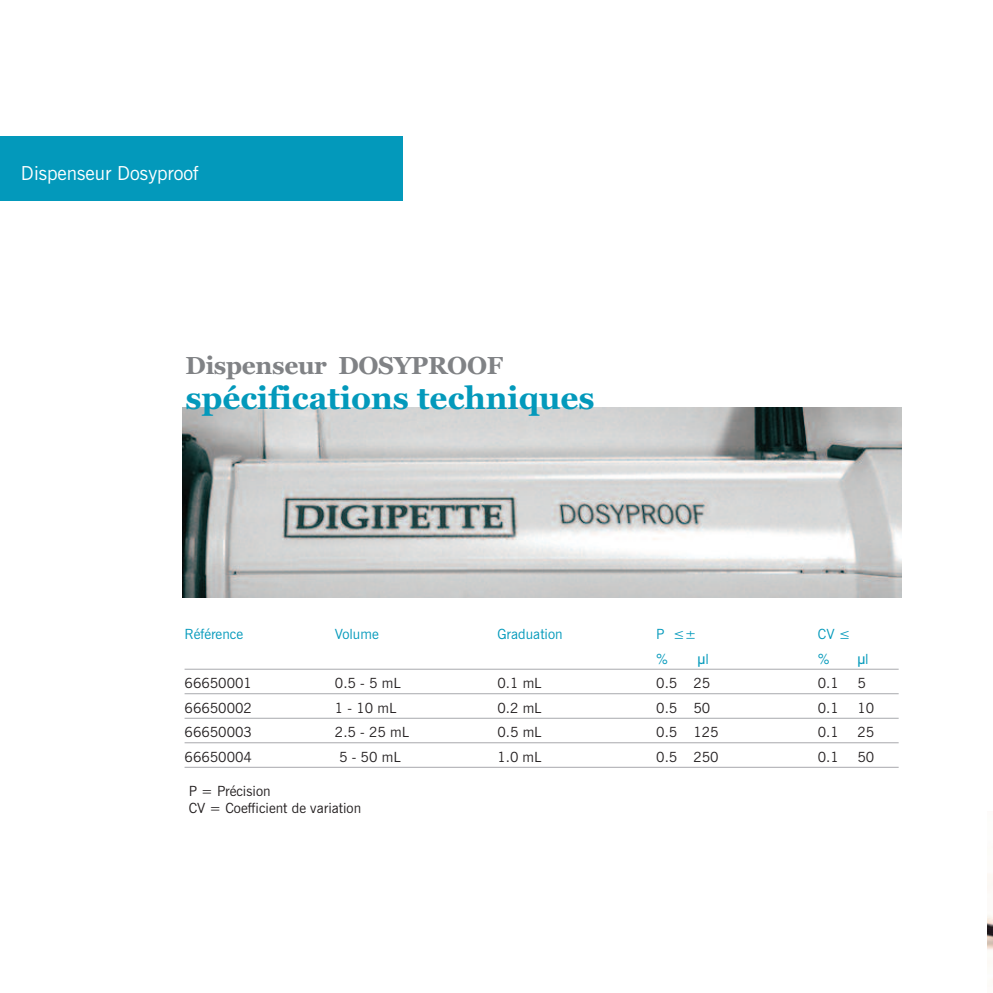
<style>
.page{position:relative;width:993px;height:993px;background:#fff}
.page>*{position:absolute;margin:0;border:0;box-sizing:border-box;transform-origin:0 0}
.t1{font:700 31.5px "Georgia";color:#0399bb}
.t2{font:700 24.5px "Georgia";letter-spacing:-.015em;color:#808285}
.t3{font:19.25px "News Gothic";color:#fff}
.t4{font:14px/16.8px "News Gothic";color:#231f20}
.t5{font:14px "News Gothic";color:#0399bb}
.t6{font:14px "Tahoma";color:#0399bb}
.s1{font-family:"News Gothic"}
</style>
<div class="page">
<div style="left:0;top:136px;width:402px;height:64px;background:#0399bb"></div>
<img style="left:987px;top:874px;width:5px;height:76px">
<hr style="left:184px;top:668px;width:714px;height:1px;background:#a8a9ad">
<hr style="left:184px;top:693px;width:714px;height:1px;background:#a8a9ad">
<hr style="left:184px;top:717px;width:714px;height:1px;background:#a8a9ad">
<hr style="left:184px;top:742px;width:714px;height:1px;background:#a8a9ad">
<hr style="left:184px;top:766px;width:714px;height:1px;background:#a8a9ad">
<img style="left:182px;top:407px;width:719px;height:190px">
<h3 class="t3" style="left:21px;top:162px;width:179px">Dispenseur Dosyproof</h3>
<h2 class="t2" style="left:185px;top:351px;width:319px">Dispenseur DOSYPROOF</h2>
<h1 class="t1" style="left:185px;top:380px;width:410px">spécifications techniques</h1>
<p class="t5" style="left:184px;top:626px;width:60px">Référence</p>
<p class="t5" style="left:335px;top:626px;width:45px">Volume</p>
<p class="t5" style="left:497px;top:626px;width:67px">Graduation</p>
<p class="t5" style="left:656px;top:626px;width:42px">P ≤±</p>
<p class="t5" style="left:817px;top:626px;width:34px">CV ≤</p>
<p class="t5" style="left:656px;top:650px;width:13px">%</p>
<p class="t6" style="left:697px;top:650px;width:13px">µ<span class="s1">l</span></p>
<p class="t5" style="left:817px;top:650px;width:13px">%</p>
<p class="t6" style="left:857px;top:650px;width:13px">µ<span class="s1">l</span></p>
<p class="t4" style="left:184px;top:674px;width:69px">66650001</p>
<p class="t4" style="left:335px;top:674px;width:67px">0.5 - 5 mL</p>
<p class="t4" style="left:497px;top:674px;width:46px">0.1 mL</p>
<p class="t4" style="left:656px;top:674px;width:55px">0.5 25</p>
<p class="t4" style="left:817px;top:674px;width:23px">0.1</p>
<p class="t4" style="left:857px;top:674px;width:10px">5</p>
<p class="t4" style="left:184px;top:699px;width:69px">66650002</p>
<p class="t4" style="left:335px;top:699px;width:63px">1-10mL</p>
<p class="t4" style="left:497px;top:699px;width:46px">0.2 mL</p>
<p class="t4" style="left:656px;top:699px;width:55px">0.5 50</p>
<p class="t4" style="left:817px;top:699px;width:23px">0.1</p>
<p class="t4" style="left:857px;top:699px;width:18px">10</p>
<p class="t4" style="left:184px;top:723px;width:69px">66650003</p>
<p class="t4" style="left:335px;top:723px;width:76px">2.5 - 25 mL</p>
<p class="t4" style="left:497px;top:723px;width:46px">0.5 mL</p>
<p class="t4" style="left:656px;top:723px;width:64px">0.5 125</p>
<p class="t4" style="left:817px;top:723px;width:23px">0.1</p>
<p class="t4" style="left:857px;top:723px;width:18px">25</p>
<p class="t4" style="left:184px;top:748px;width:69px">66650004</p>
<p class="t4" style="left:339px;top:748px;width:63px">5-50mL</p>
<p class="t4" style="left:497px;top:748px;width:46px">1.0 mL</p>
<p class="t4" style="left:656px;top:748px;width:64px">0.5 250</p>
<p class="t4" style="left:817px;top:748px;width:23px">0.1</p>
<p class="t4" style="left:857px;top:748px;width:18px">50</p>
<p class="t4" style="left:189px;top:783px;width:174px">P = Précision<br>CV = Coefficient de variation</p>
</div>
